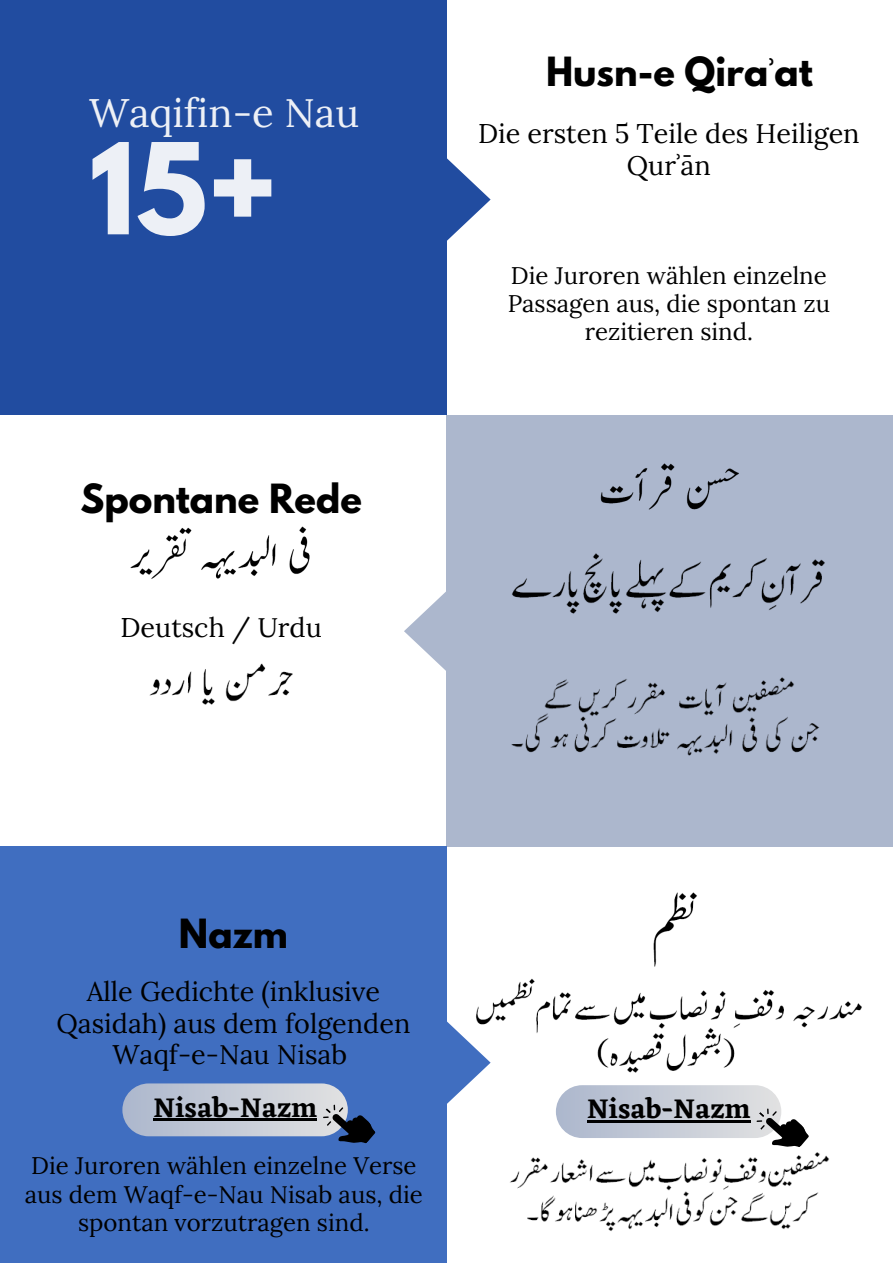
<style>
.page{position:relative;width:893px;height:1264px;background:#fff}
.page>*{position:absolute;margin:0;border:0;box-sizing:border-box;transform-origin:0 0}
.t1{font:700 111.9px "League Spartan";color:#edf0f6}
.t2{font:39.9px "Lora";color:#edf0f6}
.t3{font:700 35.55px "League Spartan";color:#000}
.t4{font:600 28.05px "Eczar";color:#000}
.t5{font:27px/31.5px "Lora";color:#000;text-align:center}
.t6{font:24px/28px "Lora";color:#000;text-align:center}
.s1{font-family:"Noto Sans";font-weight:400}
.s2{font-family:"Noto Sans"}
</style>
<div class="page">
<div style="left:0;top:0;width:446px;height:415px;background:#214ca0"></div>
<svg style="left:446px;top:154px;width:44px;height:91px"></svg>
<div style="left:446px;top:415px;width:446px;height:431px;background:#acb7cd"></div>
<svg style="left:404px;top:592px;width:42px;height:79px"></svg>
<img style="left:653px;top:892px;width:44px;height:75px">
<img style="left:476px;top:978px;width:386px;height:122px">
<div style="left:0;top:846px;width:446px;height:416px;background:#406ec0"></div>
<svg style="left:446px;top:1016px;width:44px;height:92px"></svg>
<img style="left:600px;top:463px;width:139px;height:47px">
<img style="left:512px;top:553px;width:313px;height:61px">
<img style="left:511px;top:677px;width:308px;height:79px">
<img style="left:510px;top:1152px;width:319px;height:79px">
<div style="left:122px;top:1083px;width:226px;height:53px;background:linear-gradient(to right,#adb8cd,#dedfe1);border-radius:26px"></div>
<div style="left:556px;top:1085px;width:225px;height:52px;background:linear-gradient(to right,#acb7cd,#e1e1e1);border-radius:26px"></div>
<svg style="left:323px;top:1100px;width:53px;height:44px"></svg>
<hr style="left:154px;top:1118px;width:163px;height:3px;background:#000">
<hr style="left:587px;top:1120px;width:163px;height:2px;background:#000">
<svg style="left:756px;top:1104px;width:55px;height:54px"></svg>
<img style="left:130px;top:526px;width:180px;height:53px">
<img style="left:149px;top:663px;width:144px;height:42px">
<p class="t2" style="left:89px;top:87px;width:271px">Waqifin-e Nau</p>
<p class="t1" style="left:89px;top:134px;width:190px">15+</p>
<p class="t3" style="left:80px;top:481px;width:283px">Spontane Rede</p>
<p class="t5" style="left:120px;top:611px;width:203px">Deutsch / Urdu</p>
<p class="t3" style="left:546px;top:54px;width:268px">Husn-e Qira<span class="s1">ʾ</span>at</p>
<p class="t5" style="left:478px;top:117px;width:383px">Die ersten 5 Teile des Heiligen<br>Qur<span class="s2">ʾ</span>ān</p>
<p class="t6" style="left:507px;top:261px;width:324px">Die Juroren wählen einzelne<br>Passagen aus, die spontan zu rezitieren sind.</p>
<p class="t3" style="left:179px;top:916px;width:110px">Nazm</p>
<p class="t5" style="left:56px;top:975px;width:355px">Alle Gedichte (inklusive<br>Qasidah) aus dem folgenden<br>Waqf-e-Nau Nisab</p>
<p class="t4" style="left:154px;top:1090px;width:165px">Nisab-Nazm</p>
<p class="t4" style="left:587px;top:1092px;width:165px">Nisab-Nazm</p>
<p class="t6" style="left:25px;top:1151px;width:399px">Die Juroren wählen einzelne Verse aus dem Waqf-e-Nau Nisab aus, die spontan vorzutragen sind.</p>
</div>
